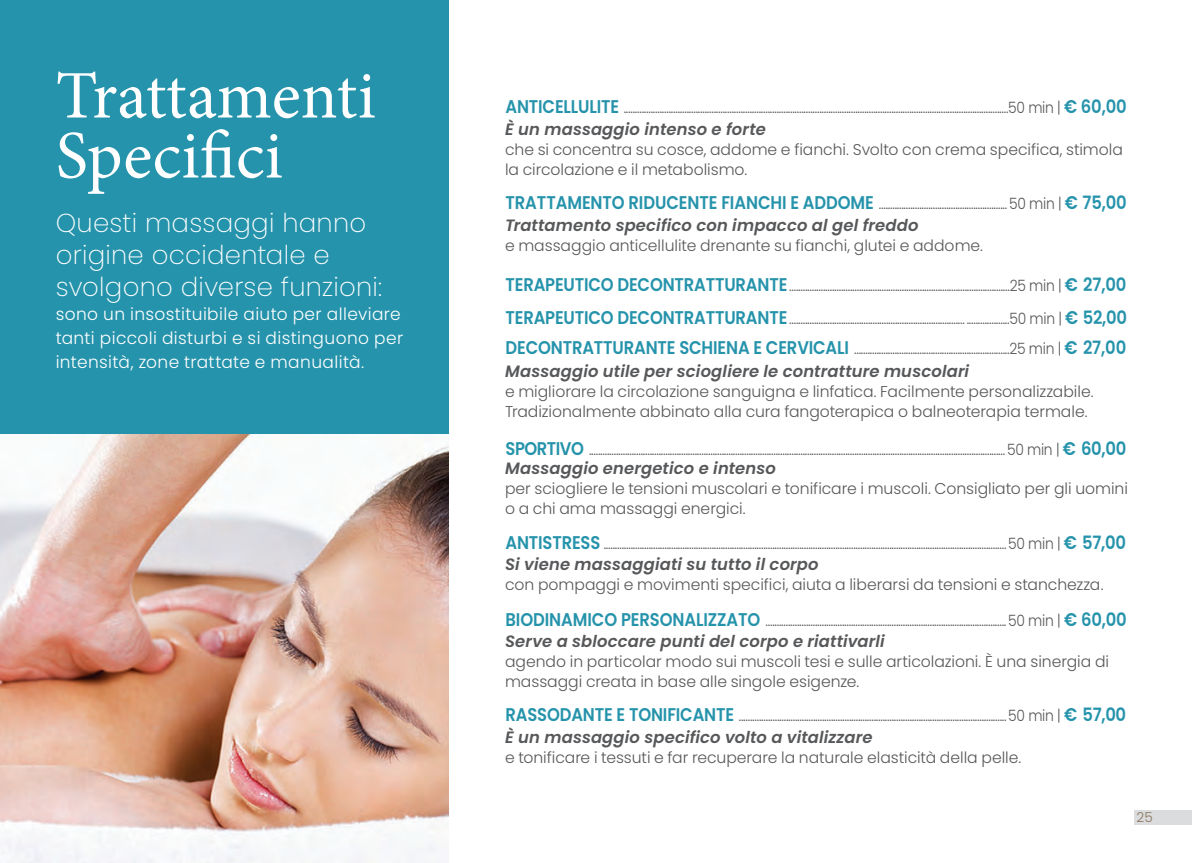
<style>
.page{position:relative;width:1192px;height:863px;background:#fff}
.page>*{position:absolute;margin:0;border:0;box-sizing:border-box;transform-origin:0 0}
.t1{font:68px/60px "Minion Pro";color:#fff}
.t2{font:200 26px/32px "Poppins";letter-spacing:.01em;color:#fff}
.t3{font:300 17px/24px "Poppins";letter-spacing:.025em;color:#fff}
.t4{font:italic 600 16.4px "Poppins";letter-spacing:.01em;color:#57585a}
.t5{font:300 15.6px/32.8px "Poppins";letter-spacing:-.005em;color:#57585a;scale:.89 1}
.t6{font:300 15.6px/20px "Poppins";letter-spacing:-.005em;color:#57585a}
.t7{font:300 13.6px "Poppins";color:#8a745b}
.s1{font-weight:600;font-size:18.4px;color:#2593ab}
</style>
<div class="page">
<div style="left:1134px;top:810px;width:58px;height:15px;background:#dbdcde"></div>
<div style="left:0;top:0;width:448px;height:857px;background:#2593ab"></div>
<img style="left:0;top:434px;width:448px;height:429px">
<h1 class="t1" style="left:56px;top:66px;width:322px">Trattamenti<br>Specifici</h1>
<h2 class="t2" style="left:56px;top:207px;width:328px">Questi massaggi hanno origine occidentale e svolgono diverse funzioni:</h2>
<p class="t3" style="left:56px;top:302px;width:349px">sono un insostituibile aiuto per alleviare tanti piccoli disturbi e si distinguono per intensità, zone trattate e manualità.</p>
<p class="t5" style="left:505px;top:91px;width:699px"><span class="s1">ANTICELLULITE</span> ...........................................................................................................................................................................50 min | <span class="s1">€ 60,00</span></p>
<p class="t4" style="left:505px;top:120px;width:262px">È un massaggio intenso e forte</p>
<p class="t6" style="left:505px;top:139px;width:619px">che si concentra su cosce, addome e fianchi. Svolto con crema specifica, stimola la circolazione e il metabolismo.</p>
<p class="t5" style="left:505px;top:187px;width:699px"><span class="s1">TRATTAMENTO RIDUCENTE FIANCHI E ADDOME</span> .........................................................50 min | <span class="s1">€ 75,00</span></p>
<p class="t4" style="left:505px;top:216px;width:415px">Trattamento specifico con impacco al gel freddo</p>
<p class="t6" style="left:505px;top:236px;width:480px">e massaggio anticellulite drenante su fianchi, glutei e addome.</p>
<p class="t5" style="left:505px;top:269px;width:700px"><span class="s1">TERAPEUTICO DECONTRATTURANTE</span> ..................................................................................................25 min | <span class="s1">€ 27,00<br>TERAPEUTICO DECONTRATTURANTE</span> .............................................................................. ...................50 min | <span class="s1">€ 52,00</span></p>
<p class="t5" style="left:505px;top:332px;width:699px"><span class="s1">DECONTRATTURANTE SCHIENA E CERVICALI</span> .....................................................................25 min | <span class="s1">€ 27,00</span></p>
<p class="t4" style="left:505px;top:362px;width:466px">Massaggio utile per sciogliere le contratture muscolari</p>
<p class="t6" style="left:505px;top:381px;width:590px">e migliorare la circolazione sanguigna e linfatica. Facilmente personalizzabile.<br>Tradizionalmente abbinato alla cura fangoterapica o balneoterapia termale.</p>
<p class="t5" style="left:505px;top:433px;width:699px"><span class="s1">SPORTIVO</span> .........................................................................................................................................................................................50 min | <span class="s1">€ 60,00</span></p>
<p class="t4" style="left:505px;top:458px;width:272px">Massaggio energetico e intenso</p>
<p class="t6" style="left:505px;top:478px;width:625px">per sciogliere le tensioni muscolari e tonificare i muscoli. Consigliato per gli uomini o a chi ama massaggi energici.</p>
<p class="t5" style="left:505px;top:527px;width:699px"><span class="s1">ANTISTRESS</span> ...................................................................................................................................................................................50 min | <span class="s1">€ 57,00</span></p>
<p class="t4" style="left:505px;top:555px;width:315px">Si viene massaggiati su tutto il corpo</p>
<p class="t6" style="left:505px;top:575px;width:600px">con pompaggi e movimenti specifici, aiuta a liberarsi da tensioni e stanchezza.</p>
<p class="t5" style="left:505px;top:604px;width:700px"><span class="s1">BIODINAMICO PERSONALIZZATO</span> ...........................................................................................................50 min | <span class="s1">€ 60,00</span></p>
<p class="t4" style="left:505px;top:631px;width:381px">Serve a sbloccare punti del corpo e riattivarli</p>
<p class="t6" style="left:505px;top:651px;width:606px">agendo in particolar modo sui muscoli tesi e sulle articolazioni. È una sinergia di massaggi creata in base alle singole esigenze.</p>
<p class="t5" style="left:505px;top:699px;width:699px"><span class="s1">RASSODANTE E TONIFICANTE</span> .......................................................................................................................50 min | <span class="s1">€ 57,00</span></p>
<p class="t4" style="left:505px;top:728px;width:369px">È un massaggio specifico volto a vitalizzare</p>
<p class="t6" style="left:505px;top:748px;width:518px">e tonificare i tessuti e far recuperare la naturale elasticità della pelle.</p>
<p class="t7" style="left:1137px;top:810px;width:18px">25</p>
</div>
